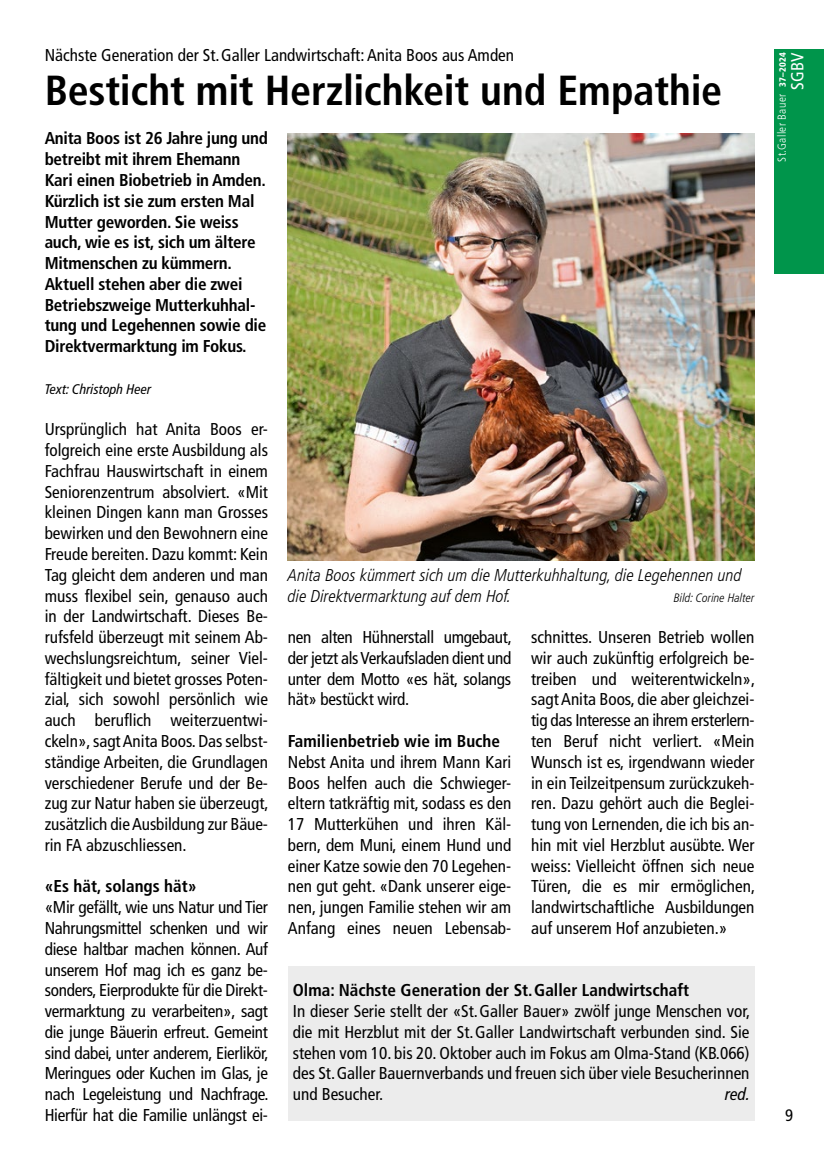
<style>
.page{position:relative;width:824px;height:1171px;background:#fff}
.page>*{position:absolute;margin:0;border:0;box-sizing:border-box;transform-origin:0 0}
.Titel_gross{font:700 condensed 42px "Frutiger LT Pro";letter-spacing:-.005em;color:#000}
.t1{font:condensed 17.5px "Frutiger LT Pro";color:#fff}
.Grundtext{font:condensed 17.15px/20.8px "Frutiger LT Pro";color:#000;text-align:justify}
.Lead{font:700 condensed 17.15px/20.8px "Frutiger LT Pro";letter-spacing:-.015em;color:#000}
.Bildlegende{font:italic 300 condensed 17.15px/20.8px "Frutiger LT Pro";color:#000}
.Oberzeile{font:condensed 17.15px "Frutiger LT Pro";color:#000}
.Grundtext-2{font:700 condensed 17.15px "Frutiger LT Pro";color:#000}
.Zwischentitel{font:700 condensed 17.15px "Frutiger LT Pro";color:#000}
.Grundtext-3{font:italic condensed 17.15px "Frutiger LT Pro";color:#000}
.t2{font:condensed 16.62px "Frutiger LT Pro";color:#000}
.Autor{font:italic condensed 14px "Frutiger LT Pro";color:#000}
.Bildlegende-2{font:italic 300 condensed 12.25px "Frutiger LT Pro";color:#000}
.t3{font:300 condensed 11.55px "Frutiger LT Pro";letter-spacing:.035em;color:#fff}
.s1{font-weight:900;font-size:9.1px}
</style>
<div class="page">
<div style="left:774px;top:50px;width:49px;height:224px;background:#00954b"></div>
<img style="left:288px;top:134px;width:466px;height:426px">
<div style="left:288px;top:966px;width:466px;height:155px;background:#ececec"></div>
<p class="Oberzeile" style="left:45px;top:45px;width:471px">Nächste Generation der St.Galler Landwirtschaft: Anita Boos aus Amden</p>
<p class="Titel_gross" style="left:45px;top:65px;width:679px">Besticht mit Herzlichkeit und Empathie</p>
<p class="Lead" style="left:45px;top:128px;width:225px">Anita Boos ist 26 Jahre jung und betreibt mit ihrem Ehemann<br>Kari einen Biobetrieb in Amden.<br>Kürzlich ist sie zum ersten Mal<br>Mutter geworden. Sie weiss auch, wie es ist, sich um ältere<br>Mitmenschen zu kümmern.<br>Aktuell stehen aber die zwei<br>Betriebszweige Mutterkuhhal&shy;tung und Legehennen sowie die<br>Direktvermarktung im Fokus.</p>
<p class="Autor" style="left:45px;top:381px;width:108px">Text: Christoph Heer</p>
<p class="Grundtext" style="left:45px;top:419px;width:225px">Ursprünglich hat Anita Boos er&shy;folgreich eine erste Ausbildung als Fachfrau Hauswirtschaft in einem Seniorenzentrum absolviert. «Mit kleinen Dingen kann man Grosses bewirken und den Bewohnern eine Freude bereiten. Dazu kommt: Kein Tag gleicht dem anderen und man muss flexibel sein, genauso auch in der Landwirtschaft. Dieses Be&shy;rufsfeld überzeugt mit seinem Ab&shy;wechslungsreichtum, seiner Viel&shy;fältigkeit und bietet grosses Poten&shy;zial, sich sowohl persönlich wie auch beruflich weiterzuentwi&shy;ckeln», sagt Anita Boos. Das selbst&shy;ständige Arbeiten, die Grundlagen verschiedener Berufe und der Be&shy;zug zur Natur haben sie überzeugt, zusätzlich die Ausbildung zur Bäue&shy;rin FA abzuschliessen.</p>
<p class="Zwischentitel" style="left:45px;top:876px;width:153px">«Es hät, solangs hät»</p>
<p class="Grundtext" style="left:45px;top:897px;width:225px">«Mir gefällt, wie uns Natur und Tier Nahrungsmittel schenken und wir diese haltbar machen können. Auf unserem Hof mag ich es ganz be&shy;sonders, Eierprodukte für die Direkt&shy;vermarktung zu verarbeiten», sagt die junge Bäuerin erfreut. Gemeint sind dabei, unter anderem, Eierlikör, Meringues oder Kuchen im Glas, je nach Legeleistung und Nachfrage.<br>Hierfür hat die Familie unlängst ei-</p>
<p class="Bildlegende" style="left:288px;top:565px;width:455px">Anita Boos kümmert sich um die Mutterkuhhaltung, die Legehennen und die Direktvermarktung auf dem Hof.</p>
<p class="Bildlegende-2" style="left:673px;top:590px;width:82px">Bild: Corine Halter</p>
<p class="Grundtext" style="left:288px;top:627px;width:225px">nen alten Hühnerstall umgebaut, der jetzt als Verkaufsladen dient und unter dem Motto «es hät, solangs hät» bestückt wird.</p>
<p class="Zwischentitel" style="left:288px;top:731px;width:214px">Familienbetrieb wie im Buche</p>
<p class="Grundtext" style="left:288px;top:751px;width:225px">Nebst Anita und ihrem Mann Kari Boos helfen auch die Schwieger&shy;eltern tatkräftig mit, sodass es den 17 Mutterkühen und ihren Käl&shy;bern, dem Muni, einem Hund und einer Katze sowie den 70 Legehen&shy;nen gut geht. «Dank unserer eige&shy;nen, jungen Familie stehen wir am Anfang eines neuen Lebensab-</p>
<p class="Grundtext" style="left:531px;top:627px;width:225px">schnittes. Unseren Betrieb wollen wir auch zukünftig erfolgreich be&shy;treiben und weiterentwickeln», sagt Anita Boos, die aber gleichzei&shy;tig das Interesse an ihrem ersterlern&shy;ten Beruf nicht verliert. «Mein Wunsch ist es, irgendwann wieder in ein Teilzeitpensum zurückzukeh&shy;ren. Dazu gehört auch die Beglei&shy;tung von Lernenden, die ich bis an&shy;hin mit viel Herzblut ausübte. Wer weiss: Vielleicht öffnen sich neue Türen, die es mir ermöglichen, landwirtschaftliche Ausbildungen auf unserem Hof anzubieten.»</p>
<p class="Grundtext-2" style="left:293px;top:980px;width:397px">Olma: Nächste Generation der St.Galler Landwirtschaft</p>
<p class="Grundtext" style="left:293px;top:1001px;width:459px">In dieser Serie stellt der «St.Galler Bauer» zwölf junge Menschen vor, die mit Herzblut mit der St.Galler Landwirtschaft verbunden sind. Sie stehen vom 10. bis 20. Oktober auch im Fokus am Olma-Stand (KB.066) des St.Galler Bauernverbands und freuen sich über viele Besucherinnen und Besucher.</p>
<p class="Grundtext-3" style="left:725px;top:1084px;width:27px">red.</p>
<p class="t3" style="left:775px;top:161px;width:111px;rotate:-90deg">St.Galler Bauer <span class="s1">37–2024</span></p>
<p class="t1" style="left:787px;top:90px;width:39px;rotate:-90deg">SGBV</p>
<p class="t2" style="left:785px;top:1105px;width:9px">9</p>
</div>
